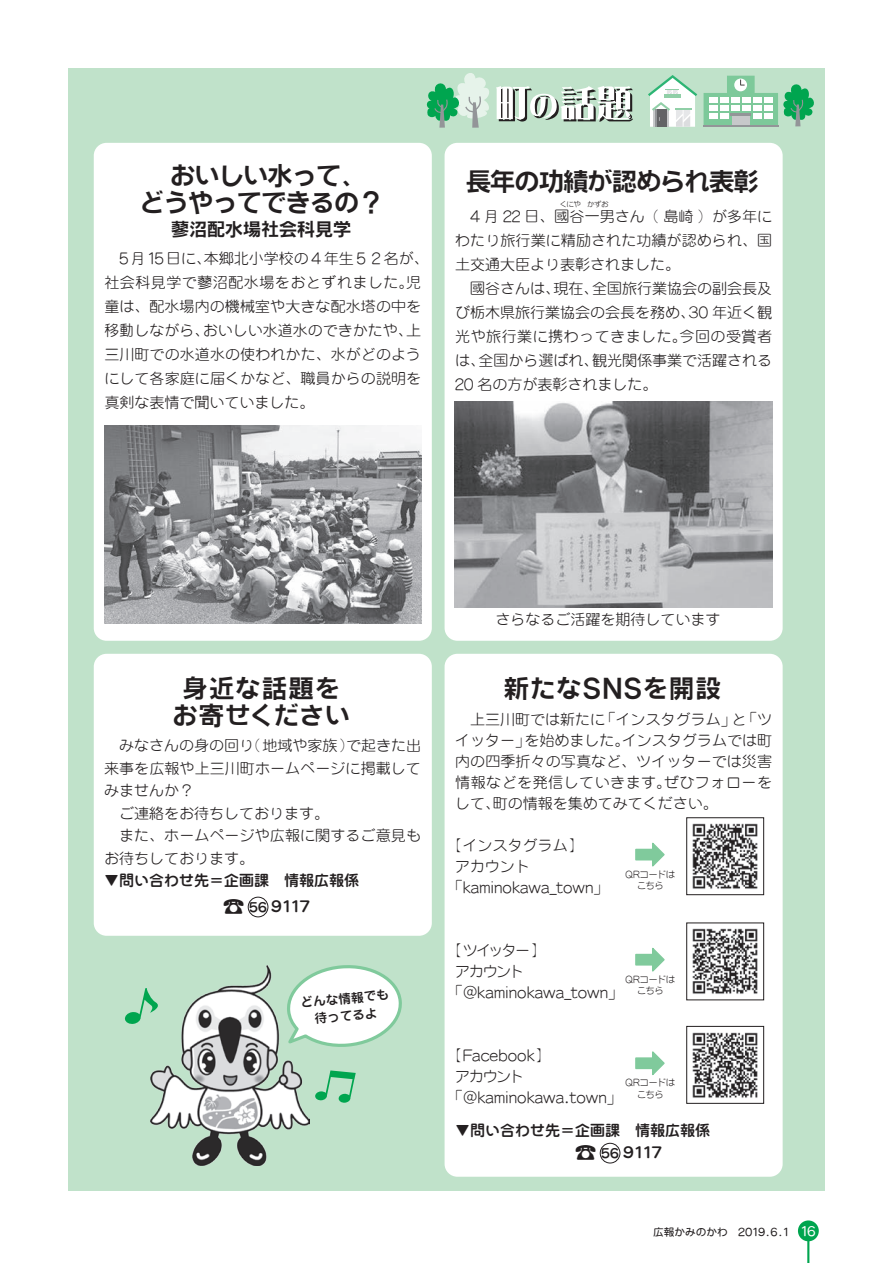
<style>
.page{position:relative;width:893px;height:1263px;background:#fff}
.page>*{position:absolute;margin:0;border:0;box-sizing:border-box;transform-origin:0 0}
.t1{font:25.35px/27px "NIS S7 P 83 pv RKSJ H";letter-spacing:-.04em;color:#231f20;text-align:center}
.t2{font:25.35px/27px "NIS S7 P 83 pv RKSJ H";letter-spacing:.03em;color:#231f20;text-align:center}
.t3{font:25.35px "NIS S7 P 83 pv RKSJ H";letter-spacing:.05em;color:#231f20}
.t4{font:700 22.5px "Shin Go Pro";color:#231f20}
.t5{font:18px "NIS S7 P 83 pv RKSJ H";color:#231f20}
.t6{font:15.15px "NIS R7 P 83 pv RKSJ H";color:#231f20}
.t7{font:15px/24px "NIS R1 P 83 pv RKSJ H";color:#231f20}
.t8{font:15px/24px "NIS R1 P 83 pv RKSJ H";letter-spacing:.035em;color:#231f20}
.t9{font:15px "NIS R7 P 83 pv RKSJ H";color:#231f20}
.t10{font:15px "NIS R1 83 pv RKSJ H";color:#231f20}
.t11{font:12.9px "NIS R7 P 83 pv RKSJ H";color:#231f20}
.t12{font:12.75px "NIS R4 P 83 pv RKSJ H";color:#fff}
.t13{font:12.6px/17.4px "NIS R7 83 pv RKSJ H";color:#231f20;text-align:center}
.t14{font:10.65px "NIS R4 P 83 pv RKSJ H";color:#231f20}
.t15{font:9.45px/11.4px "NIS R1 P 83 pv RKSJ H";letter-spacing:-.055em;color:#231f20;text-align:center}
.t16{font:7.5px "NIS R1 83 pv RKSJ H";letter-spacing:-.08em;color:#231f20}
.s1{font-family:"NIS R4 83 pv RKSJ H"}
</style>
<div class="page">
<div style="left:68px;top:68px;width:757px;height:1123px;background:#c0e2ca"></div>
<svg style="left:648px;top:75px;width:49px;height:52px"></svg>
<svg style="left:704px;top:76px;width:110px;height:51px"></svg>
<hr style="left:731px;top:113px;width:20px;height:3px;background:#939598">
<hr style="left:703px;top:126px;width:75px;height:1px;background:#939598">
<svg style="left:426px;top:73px;width:207px;height:55px"></svg>
<div style="left:94px;top:143px;width:338px;height:498px;background:#fff;border-radius:13px"></div>
<div style="left:445px;top:143px;width:338px;height:498px;background:#fff;border-radius:13px"></div>
<div style="left:94px;top:654px;width:338px;height:282px;background:#fff;border-radius:13px"></div>
<div style="left:445px;top:654px;width:338px;height:523px;background:#fff;border-radius:13px"></div>
<img style="left:104px;top:425px;width:317px;height:198px">
<img style="left:455px;top:402px;width:317px;height:205px">
<div style="left:600px;top:1143px;width:20px;height:20px;border:1px solid #231f20;border-radius:50%"></div>
<div style="left:248px;top:897px;width:20px;height:20px;border:1px solid #231f20;border-radius:50%"></div>
<img style="left:151px;top:966px;width:158px;height:199px">
<img style="left:692px;top:823px;width:66px;height:66px">
<div style="left:686px;top:817px;width:78px;height:78px;border:1px solid #231f20"></div>
<img style="left:692px;top:928px;width:66px;height:66px">
<div style="left:686px;top:922px;width:78px;height:78px;border:1px solid #231f20"></div>
<img style="left:692px;top:1032px;width:66px;height:66px">
<div style="left:686px;top:1026px;width:78px;height:78px;border:1px solid #231f20"></div>
<div style="left:636px;top:849px;width:20px;height:11px;background:#80ca9c"></div>
<svg style="left:651px;top:842px;width:14px;height:25px"></svg>
<div style="left:636px;top:954px;width:20px;height:11px;background:#80ca9c"></div>
<svg style="left:651px;top:947px;width:14px;height:25px"></svg>
<div style="left:636px;top:1058px;width:20px;height:10px;background:#80ca9c"></div>
<div style="left:635px;top:1057px;width:22px;height:12px;border:2px solid #80ca9c"></div>
<svg style="left:651px;top:1051px;width:14px;height:24px"></svg>
<svg style="left:283px;top:965px;width:119px;height:83px"></svg>
<svg style="left:124px;top:988px;width:38px;height:36px"></svg>
<svg style="left:315px;top:1070px;width:41px;height:33px"></svg>
<hr style="left:807px;top:1225px;width:2px;height:38px;background:#00a54f">
<div style="left:798px;top:1220px;width:21px;height:21px;background:#00a54f;border-radius:50%"></div>
<h1 class="t1" style="left:139px;top:160px;width:246px">おいしい水って、<br>どうやってできるの?</h1>
<p class="t5" style="left:171px;top:217px;width:181px">蓼沼配水場社会科見学</p>
<p class="t7" style="left:204px;top:246px;width:226px">本郷北小学校の４年生５２名が、</p>
<p class="t7" style="left:104px;top:246px;width:108px">　5 月 15 日に、</p>
<p class="t8" style="left:104px;top:270px;width:318px">社会科見学で蓼沼配水場をおとずれました児。</p>
<p class="t7" style="left:104px;top:294px;width:318px">童は、配水場内の機械室や大きな配水塔の中を</p>
<p class="t7" style="left:203px;top:318px;width:220px">おいしい水道水のできかたや上、</p>
<p class="t7" style="left:104px;top:318px;width:318px">移動しながら、<br>三川町での水道水の使われかた、水がどのようにして各家庭に届くかなど、職員からの説明を真剣な表情で聞いていました。</p>
<h1 class="t1" style="left:466px;top:166px;width:295px">長年の功績が認められ表彰</h1>
<p class="t16" style="left:560px;top:199px;width:50px">くにや　かずお</p>
<p class="t7" style="left:455px;top:203px;width:318px">　4 月 22 日、國谷一男さん ( 島崎 ) が多年に</p>
<p class="t7" style="left:455px;top:227px;width:318px">わたり旅行業に精励された功績が認められ、国</p>
<p class="t7" style="left:455px;top:251px;width:226px">土交通大臣より表彰されました。</p>
<p class="t7" style="left:592px;top:275px;width:182px">全国旅行業協会の副会長及</p>
<p class="t7" style="left:554px;top:275px;width:46px">現在、</p>
<p class="t7" style="left:455px;top:275px;width:106px">　國谷さんは、</p>
<p class="t7" style="left:689px;top:299px;width:85px">30 年近く観</p>
<p class="t7" style="left:680px;top:299px;width:94px;text-indent:-224px">び栃木県旅行業協会の会長を務め、<br>今回の受賞者</p>
<p class="t8" style="left:592px;top:323px;width:182px;text-indent:-137px">光や旅行業に携わってきました。<br>観光関係事業で活躍される</p>
<p class="t7" style="left:479px;top:347px;width:121px">全国から選ばれ、</p>
<p class="t7" style="left:455px;top:347px;width:204px">は、<br>20 名の方が表彰されました。</p>
<h1 class="t2" style="left:172px;top:673px;width:179px">身近な話題をお寄せください</h1>
<p class="t7" style="left:346px;top:732px;width:77px">で起きた出</p>
<p class="t7" style="left:248px;top:732px;width:106px">（地域や家族）</p>
<p class="t7" style="left:104px;top:733px;width:318px;line-height:22.5px">　みなさんの身の回り<br>来事を広報や上三川町ホームページに掲載してみませんか?<br>　ご連絡をお待ちしております。<br>　また、ホームページや広報に関するご意見もお待ちしております。</p>
<p class="t9" style="left:104px;top:871px;width:256px">▼問い合わせ先＝企画課　情報広報係</p>
<h2 class="t4" style="left:222px;top:889px;width:24px">☎</h2>
<p class="t6" style="left:271px;top:897px;width:41px">9117</p>
<p class="t11" style="left:249px;top:899px;width:19px">56</p>
<p class="t13" style="left:300px;top:993px;width:90px;rotate:-5deg">どんな情報でも待ってるよ</p>
<p class="t10" style="left:495px;top:610px;width:226px">さらなるご活躍を期待しています</p>
<h1 class="t3" style="left:504px;top:672px;width:218px">新たなSNSを開設</h1>
<p class="t7" style="left:601px;top:707px;width:173px">「インスタグラム」「ツ</p>
<p class="t7" style="left:455px;top:707px;width:151px">　上三川町では新たに</p>
<p class="t7" style="left:731px;top:707px;width:16px">と</p>
<p class="t7" style="left:622px;top:728px;width:151px">インスタグラムでは町</p>
<p class="t7" style="left:525px;top:728px;width:106px">を始めました。</p>
<p class="t7" style="left:455px;top:728px;width:76px">イッター」</p>
<p class="t7" style="left:455px;top:749px;width:318px">内の四季折々の写真など、ツイッターでは災害</p>
<p class="t8" style="left:664px;top:770px;width:110px">ぜひフォローを</p>
<p class="t7" style="left:493px;top:771px;width:226px;line-height:21px;text-indent:-38px">情報などを発信していきます。<br>町の情報を集めてみてください。</p>
<p class="t7" style="left:455px;top:791px;width:46px">して、</p>
<p class="t7" style="left:448px;top:833px;width:136px">【インスタグラム【</p>
<p class="t7" style="left:455px;top:854px;width:76px">アカウント</p>
<p class="t7" style="left:448px;top:875px;width:162px">「kaminokawa<span class="s1">_</span>town「</p>
<p class="t15" style="left:625px;top:868px;width:51px">QRコードはこちら</p>
<p class="t7" style="left:448px;top:938px;width:99px">【ツイッター【</p>
<p class="t7" style="left:455px;top:959px;width:71px">アカウント</p>
<p class="t7" style="left:448px;top:980px;width:177px">「@kaminokawa<span class="s1">_</span>town「</p>
<p class="t15" style="left:625px;top:973px;width:51px">QRコードはこちら</p>
<p class="t7" style="left:448px;top:1043px;width:104px">【Facebook【</p>
<p class="t7" style="left:455px;top:1064px;width:71px">アカウント</p>
<p class="t7" style="left:448px;top:1085px;width:176px">「@kaminokawa.town「</p>
<p class="t9" style="left:455px;top:1121px;width:256px">▼問い合わせ先＝企画課　情報広報係</p>
<p class="t15" style="left:625px;top:1076px;width:51px">QRコードはこちら</p>
<h2 class="t4" style="left:574px;top:1135px;width:24px">☎</h2>
<p class="t6" style="left:623px;top:1143px;width:41px">9117</p>
<p class="t11" style="left:601px;top:1145px;width:19px">56</p>
<p class="t14" style="left:653px;top:1225px;width:76px">広報かみのかわ</p>
<p class="t14" style="left:738px;top:1225px;width:52px">2019.6.1</p>
<p class="t12" style="left:801px;top:1223px;width:17px">16</p>
</div>
